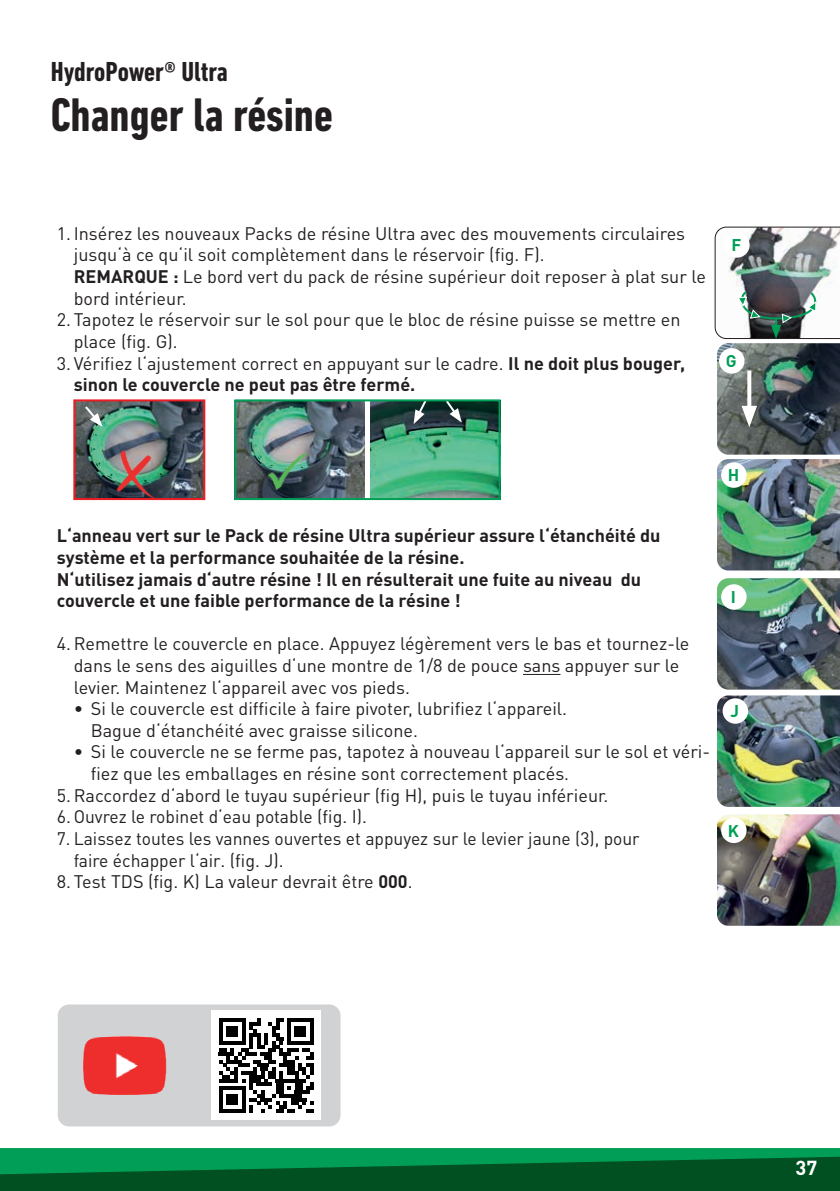
<style>
.page{position:relative;width:840px;height:1191px;background:#fff}
.page>*{position:absolute;margin:0;border:0;box-sizing:border-box;transform-origin:0 0}
.t1{font:700 condensed 48px "DIN Next LT Pro";color:#231f20}
.t2{font:700 condensed 28px "DIN Next LT Pro";letter-spacing:-.005em;color:#231f20}
.t3{font:700 20px "DIN Pro";color:#fff}
.t4{font:18px/21.6px "DIN Pro";color:#231f20}
.t5{font:700 18px/21.6px "DIN Pro";color:#231f20}
.t6{font:700 16.8px "DIN Pro";color:#009e57}
.s1{font-weight:700}
.s2{font-weight:400}
</style>
<div class="page">
<svg style="left:0;top:1047px;width:839px;height:144px"></svg>
<img style="left:76px;top:402px;width:126px;height:95px">
<div style="left:73px;top:399px;width:132px;height:101px;border:2px solid #ee1d23"></div>
<img style="left:115px;top:450px;width:41px;height:48px">
<svg style="left:83px;top:404px;width:20px;height:23px"></svg>
<img style="left:237px;top:402px;width:127px;height:95px">
<img style="left:370px;top:402px;width:127px;height:95px">
<img style="left:266px;top:450px;width:42px;height:42px">
<svg style="left:413px;top:402px;width:15px;height:22px"></svg>
<svg style="left:444px;top:402px;width:17px;height:20px"></svg>
<div style="left:234px;top:399px;width:266px;height:101px;border:2px solid #009e57"></div>
<div style="left:58px;top:1004px;width:282px;height:122px;background:#d1d2d4;border-radius:11px"></div>
<img style="left:83px;top:1036px;width:84px;height:58px">
<div style="left:211px;top:1010px;width:110px;height:110px;background:#fff"></div>
<svg style="left:219px;top:1018px;width:94px;height:94px"></svg>
<img style="left:717px;top:459px;width:122px;height:111px">
<div style="left:720px;top:462px;width:26px;height:26px;background:#fff;border-radius:50%"></div>
<img style="left:717px;top:578px;width:122px;height:111px">
<div style="left:720px;top:584px;width:26px;height:26px;background:#fff;border-radius:50%"></div>
<img style="left:717px;top:814px;width:122px;height:111px">
<div style="left:720px;top:817px;width:26px;height:26px;background:#fff;border-radius:50%"></div>
<img style="left:717px;top:695px;width:122px;height:112px">
<div style="left:722px;top:698px;width:25px;height:25px;background:#fff;border-radius:50%"></div>
<img style="left:714px;top:227px;width:125px;height:112px">
<img style="left:717px;top:343px;width:122px;height:111px">
<div style="left:718px;top:348px;width:26px;height:25px;background:#fff;border-radius:50%"></div>
<svg style="left:746px;top:370px;width:4px;height:36px"></svg>
<svg style="left:741px;top:406px;width:15px;height:21px"></svg>
<hr style="left:522px;top:674px;width:38px;height:1px;background:#231f20">
<h2 class="t2" style="left:51px;top:55px;width:178px">HydroPower® Ultra</h2>
<h1 class="t1" style="left:51px;top:87px;width:283px">Changer la résine</h1>
<p class="t4" style="left:74px;top:222px;width:633px;text-indent:-17px">1. Insérez les nouveaux Packs de résine Ultra avec des mouvements circulaires jusqu‘à ce qu‘il soit complètement dans le réservoir (fig. F).<br><span class="s1">REMARQUE :</span> Le bord vert du pack de résine supérieur doit reposer à plat sur le bord intérieur.</p>
<p class="t4" style="left:74px;top:308px;width:608px;text-indent:-17px">2. Tapotez le réservoir sur le sol pour que le bloc de résine puisse se mettre en place (fig. G).</p>
<p class="t5" style="left:74px;top:351px;width:612px;text-indent:-17px"><span class="s2">3. Vérifiez l‘ajustement correct en appuyant sur le cadre.</span> Il ne doit plus bouger, sinon le couvercle ne peut pas être fermé.</p>
<p class="t6" style="left:731px;top:234px;width:11px">F</p>
<p class="t6" style="left:725px;top:349px;width:12px">G</p>
<p class="t5" style="left:57px;top:524px;width:605px">L‘anneau vert sur le Pack de résine Ultra supérieur assure l‘étanchéité du système et la performance souhaitée de la résine.<br>N‘utilisez jamais d‘autre résine ! Il en résulterait une fuite au niveau du couvercle et une faible performance de la résine !</p>
<p class="t4" style="left:74px;top:632px;width:617px;text-indent:-17px">4.Remettre le couvercle en place. Appuyez légèrement vers le bas et tournez-le dans le sens des aiguilles d‘une montre de 1/8 de pouce sans appuyer sur le levier. Maintenez l‘appareil avec vos pieds.</p>
<p class="t4" style="left:91px;top:697px;width:477px;text-indent:-17px">• Si le couvercle est difficile à faire pivoter, lubrifiez l‘appareil.<br>Bague d‘étanchéité avec graisse silicone.</p>
<p class="t4" style="left:74px;top:740px;width:637px">• Si le couvercle ne se ferme pas, tapotez à nouveau l‘appareil sur le sol et véri-</p>
<p class="t4" style="left:91px;top:762px;width:479px">fiez que les emballages en résine sont correctement placés.</p>
<p class="t4" style="left:57px;top:783px;width:553px">5.Raccordez d‘abord le tuyau supérieur (fig H), puis le tuyau inférieur.</p>
<p class="t4" style="left:57px;top:805px;width:312px">6.Ouvrez le robinet d‘eau potable (fig. I).</p>
<p class="t4" style="left:74px;top:827px;width:567px;text-indent:-17px">7. Laissez toutes les vannes ouvertes et appuyez sur le levier jaune (3), pour faire échapper l‘air. (fig. J).</p>
<p class="t4" style="left:57px;top:870px;width:357px">8. Test TDS (fig. K) La valeur devrait être <span class="s1">000</span>.</p>
<p class="t6" style="left:727px;top:464px;width:13px">H</p>
<p class="t6" style="left:730px;top:586px;width:7px">I</p>
<p class="t6" style="left:730px;top:699px;width:10px">J</p>
<p class="t6" style="left:727px;top:819px;width:13px">K</p>
<p class="t3" style="left:795px;top:1154px;width:23px">37</p>
</div>
